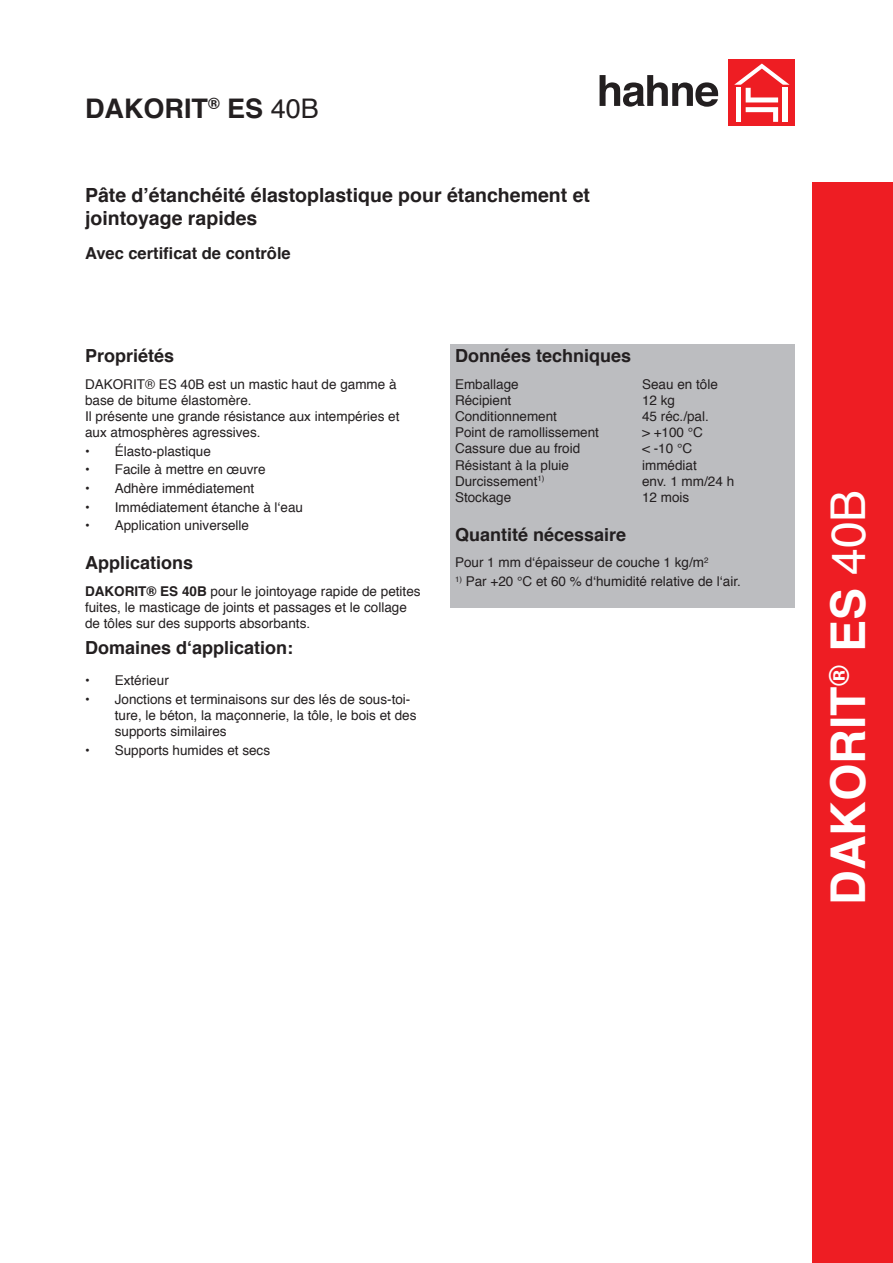
<style>
.page{position:relative;width:893px;height:1263px;background:#fff}
.page>*{position:absolute;margin:0;border:0;box-sizing:border-box;transform-origin:0 0}
.t1{font:700 48px "Helvetica";color:#fff}
.t2{font:700 27px "Helvetica";color:#231f20}
.t3{font:700 19.5px/23.4px "Helvetica";color:#231f20}
.t4{font:700 18px "Helvetica";color:#231f20}
.t5{font:700 16.5px "Helvetica";color:#231f20}
.t6{font:13.5px/16.2px "Helvetica";color:#231f20}
.t7{font:700 13.5px "Helvetica";color:#231f20}
.s1{font-weight:400}
.s2{font-weight:700}
</style>
<div class="page">
<div style="left:729px;top:60px;width:66px;height:66px;background:#ee1d23"></div>
<svg style="left:734px;top:64px;width:56px;height:58px"></svg>
<div style="left:783px;top:88px;width:5px;height:34px;background:#fff"></div>
<svg style="left:600px;top:75px;width:118px;height:32px"></svg>
<div style="left:812px;top:183px;width:81px;height:1080px;background:#ee1d23"></div>
<div style="left:451px;top:344px;width:344px;height:30px;background:#bcbdc0"></div>
<div style="left:451px;top:374px;width:344px;height:133px;background:#bcbdc0"></div>
<div style="left:451px;top:506px;width:344px;height:17px;background:#bcbdc0"></div>
<div style="left:451px;top:523px;width:344px;height:30px;background:#bcbdc0"></div>
<div style="left:451px;top:553px;width:344px;height:19px;background:#bcbdc0"></div>
<div style="left:451px;top:572px;width:344px;height:19px;background:#bcbdc0"></div>
<div style="left:451px;top:590px;width:344px;height:17px;background:#bcbdc0"></div>
<p class="t2" style="left:85px;top:87px;width:235px">DAKORIT<sup>®</sup> ES <span class="s1">40B</span></p>
<p class="t3" style="left:85px;top:183px;width:506px">Pâte d’étanchéité élastoplastique pour étanchement et jointoyage rapides</p>
<p class="t5" style="left:85px;top:240px;width:207px">Avec certificat de contrôle</p>
<p class="t4" style="left:85px;top:341px;width:91px">Propriétés</p>
<p class="t6" style="left:85px;top:376px;width:313px">DAKORIT® ES 40B est un mastic haut de gamme à base de bitume élastomère.</p>
<p class="t6" style="left:85px;top:409px;width:316px">Il présente une grande résistance aux intempéries et aux atmosphères agressives.</p>
<p class="t7" style="left:85px;top:440px;width:6px">•</p>
<p class="t6" style="left:115px;top:443px;width:98px">Élasto-plastique</p>
<p class="t7" style="left:85px;top:459px;width:6px">•</p>
<p class="t6" style="left:115px;top:462px;width:152px">Facile à mettre en œuvre</p>
<p class="t7" style="left:85px;top:477px;width:6px">•</p>
<p class="t6" style="left:115px;top:481px;width:141px">Adhère immédiatement</p>
<p class="t7" style="left:85px;top:496px;width:6px">•</p>
<p class="t6" style="left:115px;top:499px;width:190px">Immédiatement étanche à l‘eau</p>
<p class="t7" style="left:85px;top:515px;width:6px">•</p>
<p class="t6" style="left:115px;top:518px;width:136px">Application universelle</p>
<p class="t4" style="left:85px;top:548px;width:110px">Applications</p>
<p class="t6" style="left:85px;top:583px;width:337px"><span class="s2">DAKORIT® ES 40B</span> pour le jointoyage rapide de petites fuites, le masticage de joints et passages et le collage de tôles sur des supports absorbants.</p>
<p class="t4" style="left:85px;top:633px;width:210px">Domaines d‘application:</p>
<p class="t7" style="left:85px;top:669px;width:6px">•</p>
<p class="t6" style="left:115px;top:673px;width:56px">Extérieur</p>
<p class="t7" style="left:85px;top:688px;width:6px">•</p>
<p class="t6" style="left:115px;top:691px;width:303px">Jonctions et terminaisons sur des lés de sous-toi&shy;ture, le béton, la maçonnerie, la tôle, le bois et des supports similaires</p>
<p class="t7" style="left:85px;top:739px;width:6px">•</p>
<p class="t6" style="left:115px;top:742px;width:157px">Supports humides et secs</p>
<p class="t4" style="left:455px;top:341px;width:178px">Données techniques</p>
<p class="t6" style="left:455px;top:376px;width:65px">Emballage</p>
<p class="t6" style="left:455px;top:392px;width:58px">Récipient</p>
<p class="t6" style="left:455px;top:409px;width:104px">Conditionnement</p>
<p class="t6" style="left:455px;top:425px;width:146px">Point de ramollissement</p>
<p class="t6" style="left:455px;top:441px;width:127px">Cassure due au froid</p>
<p class="t6" style="left:455px;top:457px;width:116px">Résistant à la pluie</p>
<p class="t6" style="left:455px;top:473px;width:91px">Durcissement<sup>1)</sup></p>
<p class="t6" style="left:455px;top:490px;width:58px">Stockage</p>
<p class="t6" style="left:642px;top:376px;width:77px">Seau en tôle</p>
<p class="t6" style="left:642px;top:392px;width:35px">12 kg</p>
<p class="t6" style="left:642px;top:409px;width:68px">45 réc./pal.</p>
<p class="t6" style="left:642px;top:425px;width:62px">&gt; +100 °C</p>
<p class="t6" style="left:642px;top:441px;width:52px">&lt; -10 °C</p>
<p class="t6" style="left:642px;top:457px;width:56px">immédiat</p>
<p class="t6" style="left:642px;top:473px;width:94px">env. 1 mm/24 h</p>
<p class="t6" style="left:642px;top:490px;width:49px">12 mois</p>
<p class="t4" style="left:455px;top:520px;width:173px">Quantité nécessaire</p>
<p class="t6" style="left:455px;top:555px;width:255px">Pour 1 mm d‘épaisseur de couche 1 kg/m<sup>2</sup></p>
<p class="t6" style="left:455px;top:574px;width:287px"><sup>1)</sup> Par +20 °C et 60 % d‘humidité relative de l‘air.</p>
<p class="t1" style="left:810px;top:905px;width:417px;rotate:-90deg">DAKORIT<sup>®</sup> ES <span class="s1">40B</span></p>
</div>
